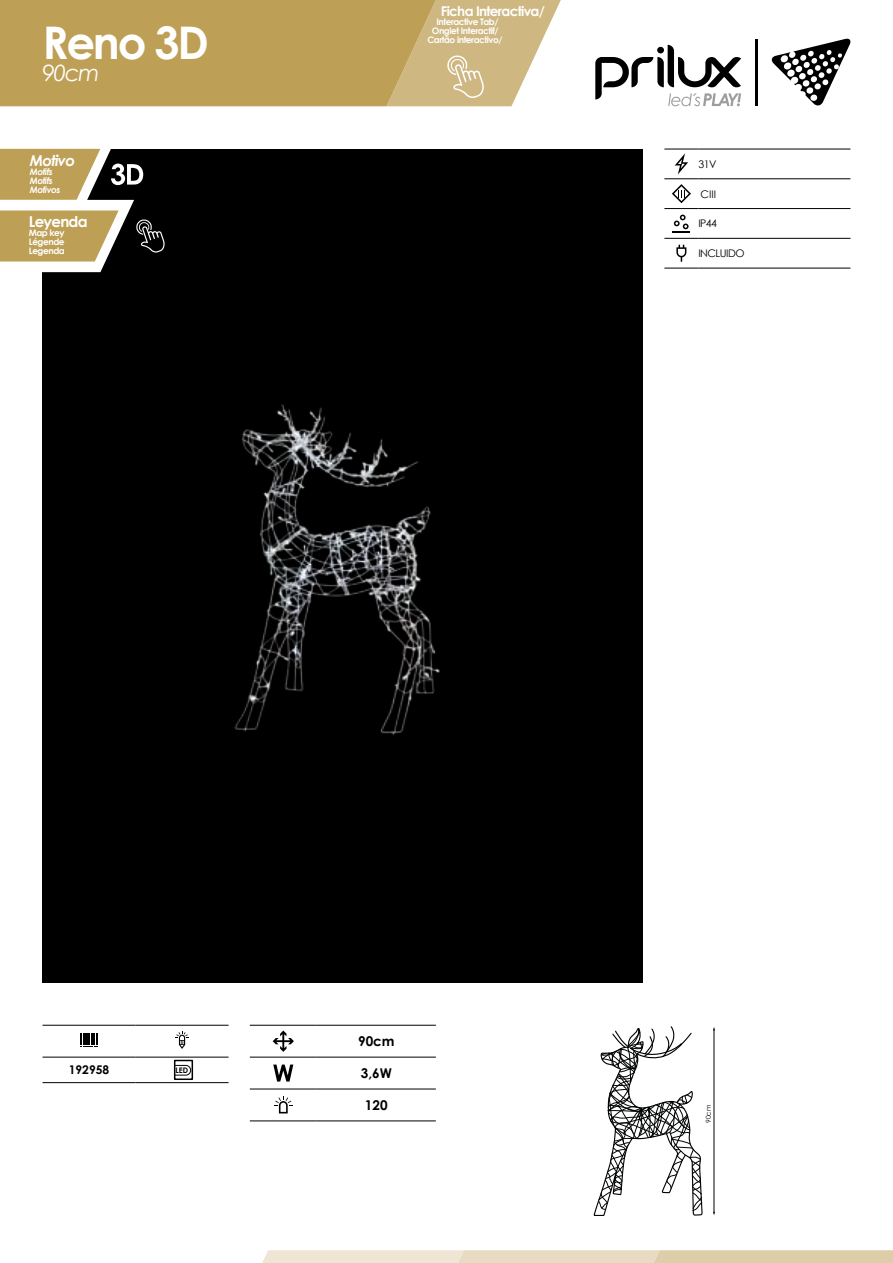
<style>
.page{position:relative;width:893px;height:1263px;background:#fff}
.page>*{position:absolute;margin:0;border:0;box-sizing:border-box;transform-origin:0 0}
.t1{font:700 45px "Century Gothic";letter-spacing:-.05em;color:#fff}
.t2{font:italic 22.5px "Century Gothic";color:#fff}
.t3{font:700 15px "Century Gothic";letter-spacing:-.05em;color:#fff}
.t4{font:italic 700 15px "Century Gothic";letter-spacing:-.05em;color:#fff}
.t5{font:700 13.5px "Century Gothic";letter-spacing:-.05em;color:#fff}
.t6{font:700 13.5px "Century Gothic";color:#000}
.t7{font:700 12px "Century Gothic";color:#000}
.t8{font:10.5px "Century Gothic";letter-spacing:-.05em;color:#000}
.t9{font:700 9px/9px "Century Gothic";letter-spacing:-.05em;color:#fff;text-align:center}
.t10{font:italic 700 9px/9px "Century Gothic";letter-spacing:-.05em;color:#fff}
.t11{font:700 7.65px "Century Gothic";color:#000}
.t12{font:6.75px "Century Gothic";color:#010202}
</style>
<div class="page">
<div style="left:0;top:0;width:387px;height:106px;background:#be9f56"></div>
<hr style="left:755px;top:39px;width:2px;height:67px;background:#000">
<svg style="left:771px;top:39px;width:80px;height:67px"></svg>
<svg style="left:595px;top:45px;width:146px;height:61px"></svg>
<svg style="left:387px;top:0;width:174px;height:106px;background:#d3be8e"></svg>
<svg style="left:262px;top:1250px;width:631px;height:13px;background:#e6d9bf"></svg>
<hr style="left:43px;top:1025px;width:93px;height:1px;background:#000">
<hr style="left:136px;top:1025px;width:93px;height:1px;background:#000">
<hr style="left:43px;top:1057px;width:93px;height:1px;background:#000">
<hr style="left:136px;top:1057px;width:93px;height:1px;background:#000">
<hr style="left:43px;top:1082px;width:93px;height:1px;background:#000">
<hr style="left:136px;top:1082px;width:93px;height:1px;background:#000">
<svg style="left:81px;top:1033px;width:16px;height:14px"></svg>
<svg style="left:176px;top:1031px;width:12px;height:18px"></svg>
<svg style="left:177px;top:1065px;width:13px;height:11px"></svg>
<div style="left:174px;top:1060px;width:19px;height:20px;border:2px solid #000"></div>
<div style="left:43px;top:149px;width:600px;height:833px;background:#000"></div>
<hr style="left:664px;top:179px;width:34px;height:1px;background:#000">
<hr style="left:698px;top:179px;width:152px;height:1px;background:#000">
<hr style="left:664px;top:208px;width:34px;height:1px;background:#000">
<hr style="left:698px;top:208px;width:152px;height:1px;background:#000">
<hr style="left:664px;top:149px;width:34px;height:1px;background:#000">
<hr style="left:698px;top:149px;width:152px;height:1px;background:#000">
<hr style="left:664px;top:238px;width:34px;height:1px;background:#000">
<hr style="left:698px;top:238px;width:152px;height:1px;background:#000">
<hr style="left:664px;top:268px;width:34px;height:1px;background:#000">
<hr style="left:698px;top:268px;width:152px;height:1px;background:#000">
<svg style="left:675px;top:153px;width:13px;height:21px"></svg>
<svg style="left:672px;top:184px;width:19px;height:19px"></svg>
<svg style="left:673px;top:215px;width:17px;height:17px"></svg>
<svg style="left:676px;top:245px;width:10px;height:17px"></svg>
<svg style="left:0;top:148px;width:165px;height:124px"></svg>
<hr style="left:250px;top:1025px;width:67px;height:1px;background:#000">
<hr style="left:317px;top:1025px;width:119px;height:1px;background:#000">
<hr style="left:250px;top:1057px;width:67px;height:1px;background:#000">
<hr style="left:317px;top:1057px;width:119px;height:1px;background:#000">
<hr style="left:250px;top:1089px;width:67px;height:1px;background:#000">
<hr style="left:317px;top:1089px;width:119px;height:1px;background:#000">
<hr style="left:250px;top:1121px;width:67px;height:1px;background:#000">
<hr style="left:317px;top:1121px;width:119px;height:1px;background:#000">
<svg style="left:273px;top:1030px;width:21px;height:22px"></svg>
<svg style="left:273px;top:1064px;width:20px;height:17px"></svg>
<svg style="left:274px;top:1096px;width:18px;height:17px"></svg>
<hr style="left:714px;top:1030px;width:1px;height:182px;background:#010202">
<svg style="left:593px;top:1026px;width:110px;height:190px"></svg>
<img style="left:234px;top:404px;width:206px;height:331px">
<h1 class="t1" style="left:43px;top:22px;width:168px">Reno 3D</h1>
<h2 class="t2" style="left:43px;top:60px;width:59px">90cm</h2>
<h3 class="t4" style="left:30px;top:155px;width:47px">Motivo</h3>
<p class="t10" style="left:30px;top:168px;width:32px">Motifs<br>Motifs<br>Motivos</p>
<h3 class="t3" style="left:29px;top:214px;width:60px">Leyenda</h3>
<p class="t9" style="left:29px;top:228px;width:38px;text-align:justify">Map key Légende Legenda</p>
<h3 class="t5" style="left:441px;top:5px;width:106px">Ficha Interactiva/</h3>
<p class="t9" style="left:427px;top:17px;width:77px">Interactive Tab/<br>Onglet Interactif/<br>Cartão interactivo/</p>
<p class="t8" style="left:698px;top:160px;width:19px">31V</p>
<p class="t8" style="left:701px;top:189px;width:17px">CIII</p>
<p class="t8" style="left:698px;top:219px;width:20px">IP44</p>
<p class="t8" style="left:698px;top:249px;width:48px">INCLUIDO</p>
<h3 class="t7" style="left:69px;top:1064px;width:42px">192958</h3>
<p class="t11" style="left:176px;top:1067px;width:14px">LED</p>
<h3 class="t6" style="left:358px;top:1035px;width:38px">90cm</h3>
<h3 class="t6" style="left:361px;top:1067px;width:33px">3,6W</h3>
<h3 class="t6" style="left:365px;top:1099px;width:24px">120</h3>
<p class="t12" style="left:705px;top:1123px;width:20px;rotate:-90deg">90cm</p>
</div>
